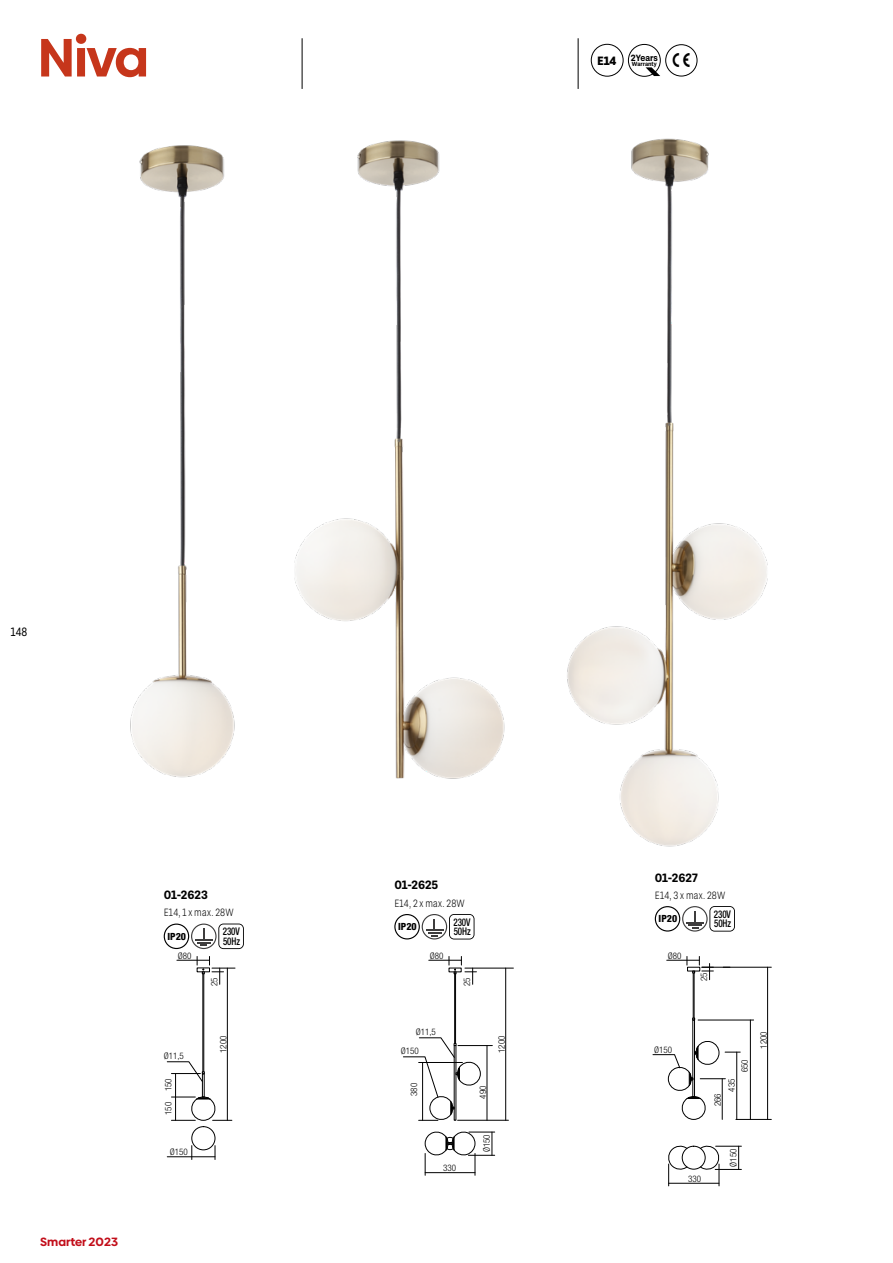
<style>
.page{position:relative;width:893px;height:1263px;background:#fff}
.page>*{position:absolute;margin:0;border:0;box-sizing:border-box;transform-origin:0 0}
.t1{font:700 54px "Biennale";color:#c6361b}
.t2{font:600 12px "Grtsk Exa";letter-spacing:-.005em;color:#000}
.t3{font:700 12px "Biennale";color:#c20e1a}
.t4{font:700 12px "Grtsk Exa";color:#000}
.t5{font:12px "Grtsk Exa";color:#000;scale:.85 1}
.t6{font:500 condensed 10.65px/9.4px "Helvetica Neue LTW1 G";letter-spacing:-.01em;color:#000;scale:.85 1}
.t7{font:300 10.5px "Grtsk Exa";letter-spacing:.025em;color:#000;scale:.85 1}
.t8{font:800 condensed 9.9px "Helvetica Neue LTW1 G";color:#000}
.t9{font:300 condensed 9px/19px "Helvetica Neue LT Pro";color:#000}
.t10{font:600 9px "Grtsk Exa";color:#000}
.t11{font:600 6px "Grtsk Exa";color:#000}
</style>
<div class="page">
<img style="left:130px;top:145px;width:105px;height:633px">
<img style="left:294px;top:140px;width:211px;height:639px">
<img style="left:567px;top:138px;width:201px;height:709px">
<svg style="left:164px;top:923px;width:80px;height:26px"></svg>
<svg style="left:394px;top:914px;width:80px;height:25px"></svg>
<svg style="left:655px;top:906px;width:80px;height:25px"></svg>
<hr style="left:227px;top:968px;width:1px;height:152px;background:#000">
<hr style="left:203px;top:974px;width:1px;height:98px;background:#000">
<hr style="left:204px;top:974px;width:1px;height:98px;background:#000">
<div style="left:202px;top:1073px;width:2px;height:24px;border:1px solid #000"></div>
<div style="left:192px;top:1126px;width:23px;height:24px;border:1px solid #000;border-radius:50%"></div>
<svg style="left:197px;top:956px;width:38px;height:28px"></svg>
<hr style="left:177px;top:960px;width:32px;height:1px;background:#000">
<svg style="left:215px;top:1145px;width:1px;height:14px"></svg>
<svg style="left:192px;top:1145px;width:1px;height:14px"></svg>
<hr style="left:167px;top:1156px;width:48px;height:1px;background:#000">
<svg style="left:171px;top:1096px;width:61px;height:25px"></svg>
<hr style="left:175px;top:1074px;width:1px;height:46px;background:#000">
<svg style="left:167px;top:1061px;width:38px;height:21px"></svg>
<hr style="left:454px;top:974px;width:1px;height:69px;background:#000">
<hr style="left:455px;top:974px;width:1px;height:69px;background:#000">
<svg style="left:425px;top:1131px;width:70px;height:44px"></svg>
<hr style="left:425px;top:1172px;width:50px;height:1px;background:#000">
<hr style="left:465px;top:968px;width:48px;height:1px;background:#000">
<hr style="left:505px;top:968px;width:1px;height:152px;background:#000">
<svg style="left:449px;top:956px;width:27px;height:28px"></svg>
<hr style="left:429px;top:960px;width:32px;height:1px;background:#000">
<svg style="left:403px;top:1037px;width:78px;height:84px"></svg>
<hr style="left:419px;top:1062px;width:43px;height:1px;background:#000">
<hr style="left:422px;top:1062px;width:1px;height:58px;background:#000">
<hr style="left:487px;top:1045px;width:1px;height:75px;background:#000">
<hr style="left:458px;top:1120px;width:50px;height:1px;background:#000">
<hr style="left:458px;top:1045px;width:34px;height:1px;background:#000">
<div style="left:692px;top:1020px;width:3px;height:77px;border:1px solid #000"></div>
<hr style="left:693px;top:973px;width:1px;height:45px;background:#000">
<hr style="left:694px;top:973px;width:1px;height:45px;background:#000">
<div style="left:682px;top:1146px;width:23px;height:23px;border:1px solid #000;border-radius:50%"></div>
<svg style="left:700px;top:1145px;width:41px;height:41px"></svg>
<svg style="left:668px;top:1145px;width:20px;height:41px"></svg>
<hr style="left:669px;top:1183px;width:50px;height:1px;background:#000">
<hr style="left:667px;top:960px;width:32px;height:1px;background:#000">
<svg style="left:687px;top:956px;width:43px;height:24px"></svg>
<hr style="left:767px;top:967px;width:1px;height:152px;background:#000">
<hr style="left:736px;top:1119px;width:35px;height:1px;background:#000">
<hr style="left:723px;top:967px;width:48px;height:1px;background:#000">
<svg style="left:653px;top:1040px;width:87px;height:80px"></svg>
<hr style="left:698px;top:1020px;width:56px;height:1px;background:#000">
<hr style="left:750px;top:1020px;width:1px;height:99px;background:#000">
<hr style="left:736px;top:1052px;width:1px;height:67px;background:#000">
<hr style="left:722px;top:1079px;width:1px;height:40px;background:#000">
<div style="left:628px;top:44px;width:32px;height:33px;border:1px solid #000;border-radius:50%"></div>
<svg style="left:646px;top:67px;width:14px;height:9px"></svg>
<div style="left:665px;top:44px;width:32px;height:32px;border:1px solid #000;border-radius:50%"></div>
<div style="left:591px;top:44px;width:32px;height:32px;border:1px solid #000;border-radius:50%"></div>
<hr style="left:302px;top:38px;width:1px;height:51px;background:#000">
<hr style="left:578px;top:38px;width:1px;height:51px;background:#000">
<h1 class="t1" style="left:38px;top:23px;width:113px">Niva</h1>
<p class="t10" style="left:631px;top:52px;width:28px">2Years</p>
<h2 class="t4" style="left:597px;top:53px;width:21px">E14</h2>
<p class="t11" style="left:632px;top:60px;width:26px">Warranty</p>
<h2 class="t5" style="left:11px;top:624px;width:21px">148</h2>
<h2 class="t3" style="left:40px;top:1234px;width:79px">Smarter 2023</h2>
<h2 class="t2" style="left:164px;top:887px;width:46px">01-2623</h2>
<p class="t7" style="left:164px;top:906px;width:84px">E14, 1 x max. 28W</p>
<p class="t8" style="left:168px;top:930px;width:20px">IP20</p>
<p class="t6" style="left:223px;top:926px;width:22px">230V<br>50Hz</p>
<p class="t9" style="left:178px;top:946px;width:15px">Ø80</p>
<p class="t9" style="left:205px;top:986px;width:10px;rotate:-90deg">25</p>
<p class="t9" style="left:164px;top:1046px;width:22px">Ø11,5</p>
<p class="t9" style="left:159px;top:1091px;width:14px;rotate:-90deg">150</p>
<p class="t9" style="left:159px;top:1115px;width:14px;rotate:-90deg">150</p>
<p class="t9" style="left:170px;top:1142px;width:19px">Ø150</p>
<p class="t9" style="left:214px;top:1053px;width:19px;rotate:-90deg">1200</p>
<h2 class="t2" style="left:394px;top:878px;width:46px">01-2625</h2>
<p class="t7" style="left:394px;top:896px;width:84px">E14, 2 x max. 28W</p>
<p class="t8" style="left:398px;top:921px;width:20px">IP20</p>
<p class="t6" style="left:453px;top:917px;width:22px">230V<br>50Hz</p>
<p class="t9" style="left:430px;top:946px;width:15px">Ø80</p>
<p class="t9" style="left:458px;top:986px;width:10px;rotate:-90deg">25</p>
<p class="t9" style="left:401px;top:1022px;width:36px;text-indent:15px">Ø11,5<br>Ø150</p>
<p class="t9" style="left:492px;top:1053px;width:19px;rotate:-90deg">1200</p>
<p class="t9" style="left:473px;top:1098px;width:14px;rotate:-90deg">490</p>
<p class="t9" style="left:404px;top:1096px;width:14px;rotate:-90deg">380</p>
<p class="t9" style="left:443px;top:1158px;width:14px">330</p>
<p class="t9" style="left:477px;top:1152px;width:19px;rotate:-90deg">Ø150</p>
<h2 class="t2" style="left:655px;top:870px;width:45px">01-2627</h2>
<p class="t7" style="left:655px;top:888px;width:85px">E14, 3 x max. 28W</p>
<p class="t8" style="left:659px;top:913px;width:20px">IP20</p>
<p class="t6" style="left:714px;top:909px;width:22px">230V<br>50Hz</p>
<p class="t9" style="left:668px;top:946px;width:15px">Ø80</p>
<p class="t9" style="left:694px;top:981px;width:10px;rotate:-90deg">25</p>
<p class="t9" style="left:654px;top:1040px;width:19px">Ø150</p>
<p class="t9" style="left:735px;top:1072px;width:14px;rotate:-90deg">650</p>
<p class="t9" style="left:722px;top:1092px;width:14px;rotate:-90deg">435</p>
<p class="t9" style="left:708px;top:1106px;width:14px;rotate:-90deg">266</p>
<p class="t9" style="left:754px;top:1048px;width:19px;rotate:-90deg">1200</p>
<p class="t9" style="left:688px;top:1169px;width:14px">330</p>
<p class="t9" style="left:724px;top:1166px;width:19px;rotate:-90deg">Ø150</p>
</div>
